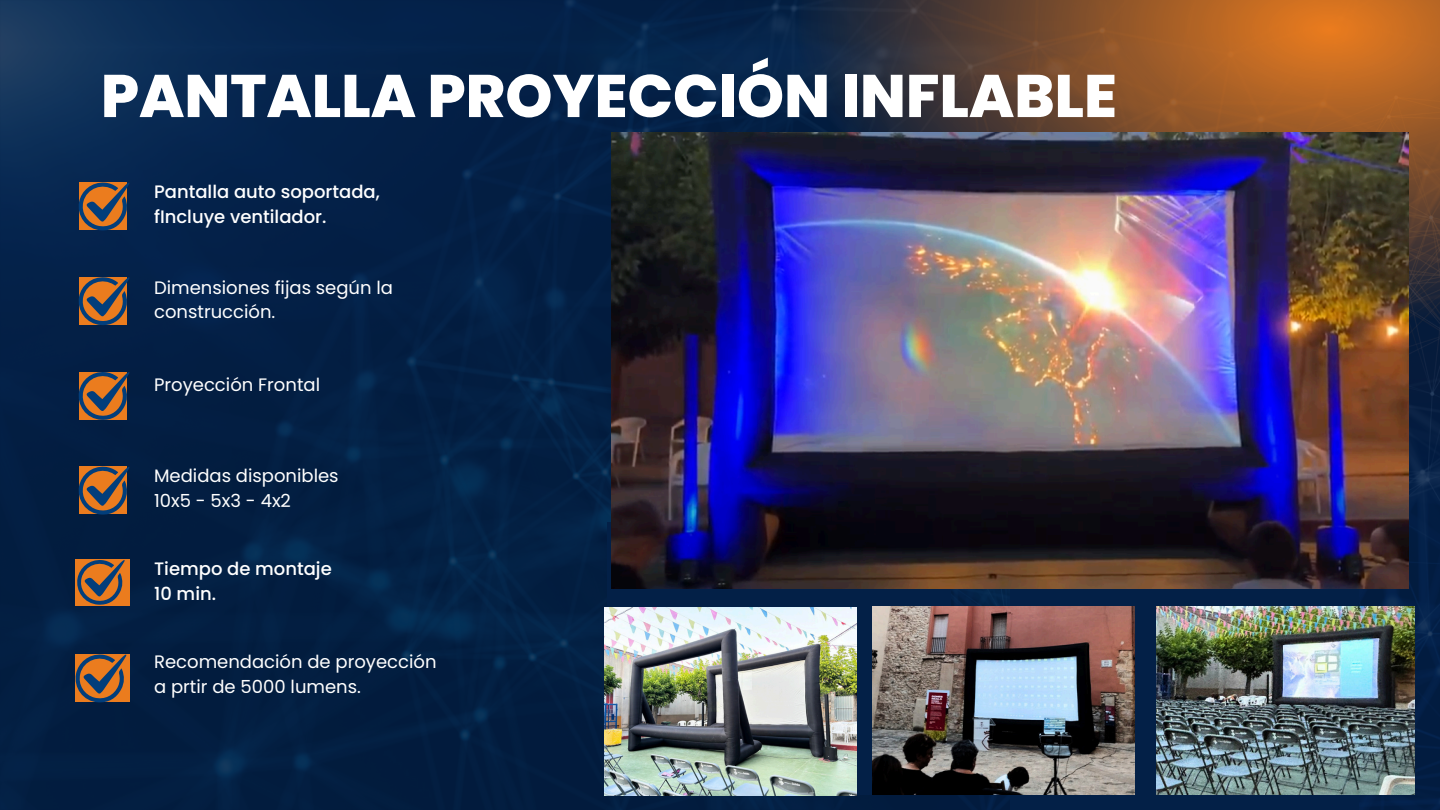
<style>
.page{position:relative;width:1440px;height:810px;background:#fff}
.page>*{position:absolute;margin:0;border:0;box-sizing:border-box;transform-origin:0 0}
.t1{font:800 60px "Poppins";color:#fff}
.t2{font:18px/24.8px "Poppins";color:#fff}
.t3{font:500 18px/24.8px "Poppins";color:#fff}
</style>
<div class="page">
<img style="left:0;top:0;width:1440px;height:810px">
<svg style="left:798px;top:0;width:642px;height:417px;background:#774c2e"></svg>
<svg style="left:76px;top:182px;width:54px;height:49px;background:#7d5b44"></svg>
<svg style="left:76px;top:276px;width:54px;height:50px;background:#7a5943"></svg>
<svg style="left:76px;top:371px;width:54px;height:49px;background:#7c5a42"></svg>
<svg style="left:76px;top:466px;width:54px;height:49px;background:#7d5a42"></svg>
<div style="left:75px;top:559px;width:54px;height:46px;background:#eb7c1e"></div>
<svg style="left:77px;top:560px;width:48px;height:45px"></svg>
<div style="left:75px;top:655px;width:55px;height:47px;background:#eb7c1e"></div>
<svg style="left:73px;top:654px;width:54px;height:49px"></svg>
<div style="left:1010px;top:537px;width:349px;height:273px;background:#032047"></div>
<div style="left:607px;top:522px;width:343px;height:273px;background:#032047"></div>
<img style="left:612px;top:132px;width:796px;height:456px">
<img style="left:605px;top:607px;width:251px;height:188px">
<img style="left:1156px;top:606px;width:258px;height:188px">
<img style="left:872px;top:606px;width:263px;height:188px">
<p class="t1" style="left:101px;top:54px;width:1017px">PANTALLA PROYECCIÓN INFLABLE</p>
<p class="t3" style="left:154px;top:179px;width:227px">Pantalla auto soportada, fIncluye ventilador.</p>
<p class="t2" style="left:154px;top:275px;width:240px">Dimensiones fijas según la construcción.</p>
<p class="t2" style="left:154px;top:372px;width:168px">Proyección Frontal</p>
<h2 class="t2" style="left:154px;top:463px;width:186px">Medidas disponibles</h2>
<p class="t2" style="left:154px;top:488px;width:138px">10x5 - 5x3 - 4x2</p>
<p class="t3" style="left:154px;top:557px;width:179px">Tiempo de montaje<br>10 min.</p>
<p class="t2" style="left:154px;top:650px;width:284px">Recomendación de proyección a prtir de 5000 lumens.</p>
</div>
